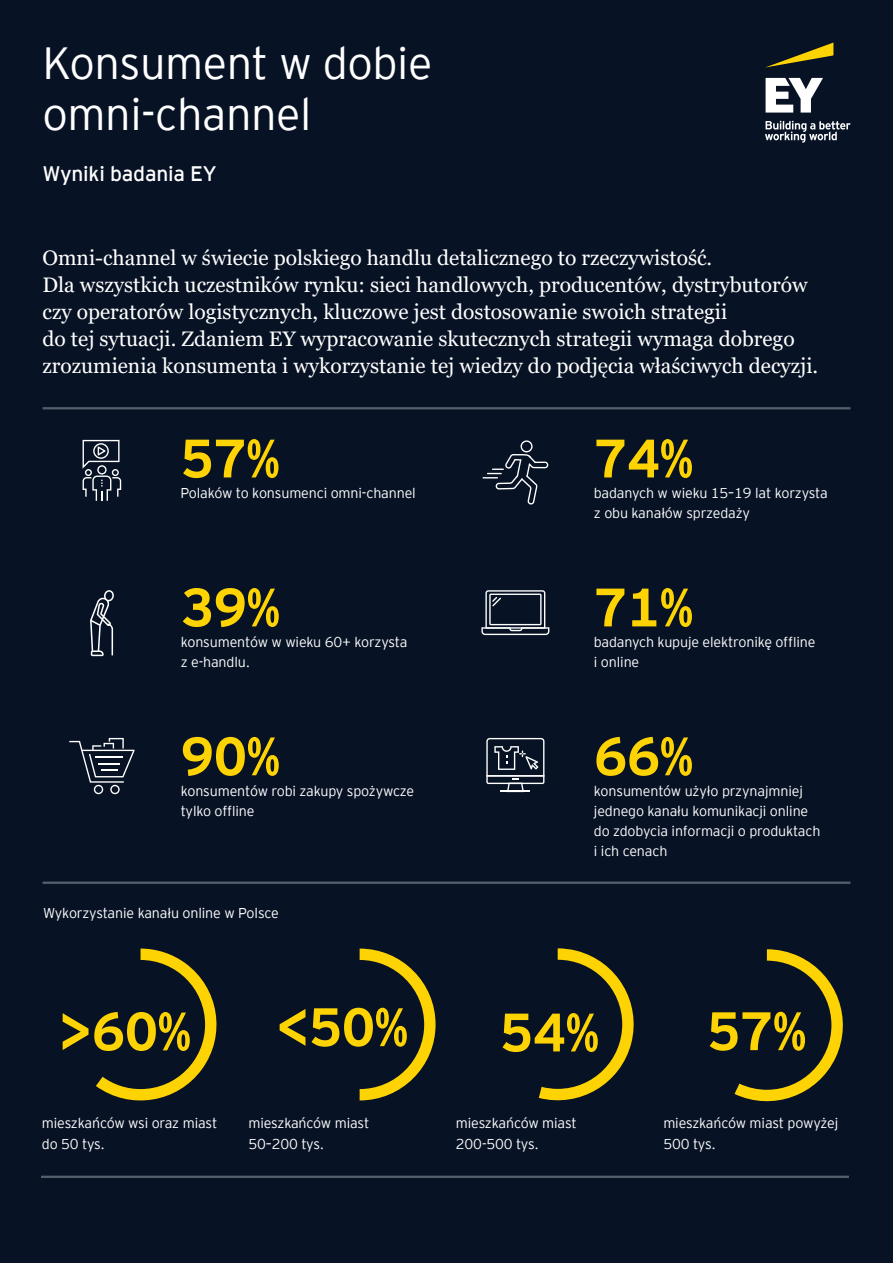
<style>
.page{position:relative;width:893px;height:1263px;background:#071224}
.page>*{position:absolute;margin:0;border:0;box-sizing:border-box;transform-origin:0 0}
.Headline{font:700 54px "EY Interstate";letter-spacing:-.01em;color:#fed304}
.Brochure_title_RL__C{font:300 45px/51px "EY Interstate";letter-spacing:-.01em;color:#fff}
.Standfirst{font:21px/27px "Georgia";color:#fff}
.Brochure_subtitle_RL{font:21px "EY Interstate";letter-spacing:-.01em;color:#fff}
.Headline-2{font:300 14.25px/20.2px "EY Interstate";letter-spacing:-.01em;color:#fff}
.Body_copy{font:300 14.25px "EY Interstate";letter-spacing:-.01em;color:#fff}
</style>
<div class="page">
<svg style="left:765px;top:43px;width:68px;height:25px"></svg>
<svg style="left:765px;top:78px;width:85px;height:65px"></svg>
<hr style="left:43px;top:407px;width:807px;height:2px;background:#545f6b">
<hr style="left:43px;top:881px;width:807px;height:3px;background:#545f6b">
<hr style="left:41px;top:1176px;width:808px;height:2px;background:#545f6b">
<svg style="left:83px;top:440px;width:38px;height:61px"></svg>
<svg style="left:482px;top:440px;width:66px;height:64px"></svg>
<svg style="left:90px;top:590px;width:24px;height:66px"></svg>
<svg style="left:69px;top:738px;width:66px;height:56px"></svg>
<svg style="left:481px;top:590px;width:68px;height:45px"></svg>
<svg style="left:486px;top:738px;width:58px;height:54px"></svg>
<svg style="left:96px;top:948px;width:121px;height:153px"></svg>
<svg style="left:360px;top:948px;width:76px;height:152px"></svg>
<svg style="left:734px;top:949px;width:109px;height:153px"></svg>
<svg style="left:539px;top:948px;width:95px;height:153px"></svg>
<p class="Brochure_title_RL__C" style="left:43px;top:34px;width:391px">Konsument w dobie omni-channel</p>
<p class="Brochure_subtitle_RL" style="left:43px;top:159px;width:176px">Wyniki badania EY</p>
<p class="Standfirst" style="left:43px;top:244px;width:777px">Omni-channel w świecie polskiego handlu detalicznego to rzeczywistość.<br>Dla wszystkich uczestników rynku: sieci handlowych, producentów, dystrybutorów czy operatorów logistycznych, kluczowe jest dostosowanie swoich strategii<br>do tej sytuacji. Zdaniem EY wypracowanie skutecznych strategii wymaga dobrego zrozumienia konsumenta i wykorzystanie tej wiedzy do podjęcia właściwych decyzji.</p>
<p class="Headline" style="left:180px;top:419px;width:101px">57%</p>
<p class="Headline-2" style="left:180px;top:482px;width:237px">Polaków to konsumenci omni-channel</p>
<p class="Headline" style="left:181px;top:568px;width:101px">39%</p>
<p class="Headline-2" style="left:181px;top:631px;width:228px">konsumentów w wieku 60+ korzysta z e-handlu.</p>
<p class="Headline" style="left:181px;top:717px;width:101px">90%</p>
<p class="Headline-2" style="left:181px;top:779px;width:235px">konsumentów robi zakupy spożywcze tylko offline</p>
<p class="Body_copy" style="left:43px;top:903px;width:237px">Wykorzystanie kanału online w Polsce</p>
<p class="Headline" style="left:594px;top:419px;width:101px">74%</p>
<p class="Headline-2" style="left:594px;top:482px;width:235px">badanych w wieku 15–19 lat korzysta z obu kanałów sprzedaży</p>
<p class="Headline" style="left:594px;top:568px;width:101px">71%</p>
<p class="Headline-2" style="left:594px;top:631px;width:223px">badanych kupuje elektronikę offline i online</p>
<p class="Headline" style="left:594px;top:717px;width:101px">66%</p>
<p class="Headline-2" style="left:594px;top:779px;width:228px">konsumentów użyło przynajmniej jednego kanału komunikacji online do zdobycia informacji o produktach i ich cenach</p>
<p class="Headline" style="left:59px;top:992px;width:134px">&gt;60%</p>
<p class="Headline-2" style="left:42px;top:1112px;width:177px">mieszkańców wsi oraz miast do 50 tys.</p>
<p class="Headline" style="left:276px;top:988px;width:134px">&lt;50%</p>
<p class="Headline" style="left:500px;top:993px;width:101px">54%</p>
<p class="Headline-2" style="left:248px;top:1112px;width:122px">mieszkańców miast<br>50–200 tys.</p>
<p class="Headline-2" style="left:456px;top:1112px;width:122px">mieszkańców miast<br>200-500 tys.</p>
<p class="Headline" style="left:707px;top:992px;width:101px">57%</p>
<p class="Headline-2" style="left:663px;top:1112px;width:177px">mieszkańców miast powyżej<br>500 tys.</p>
</div>
